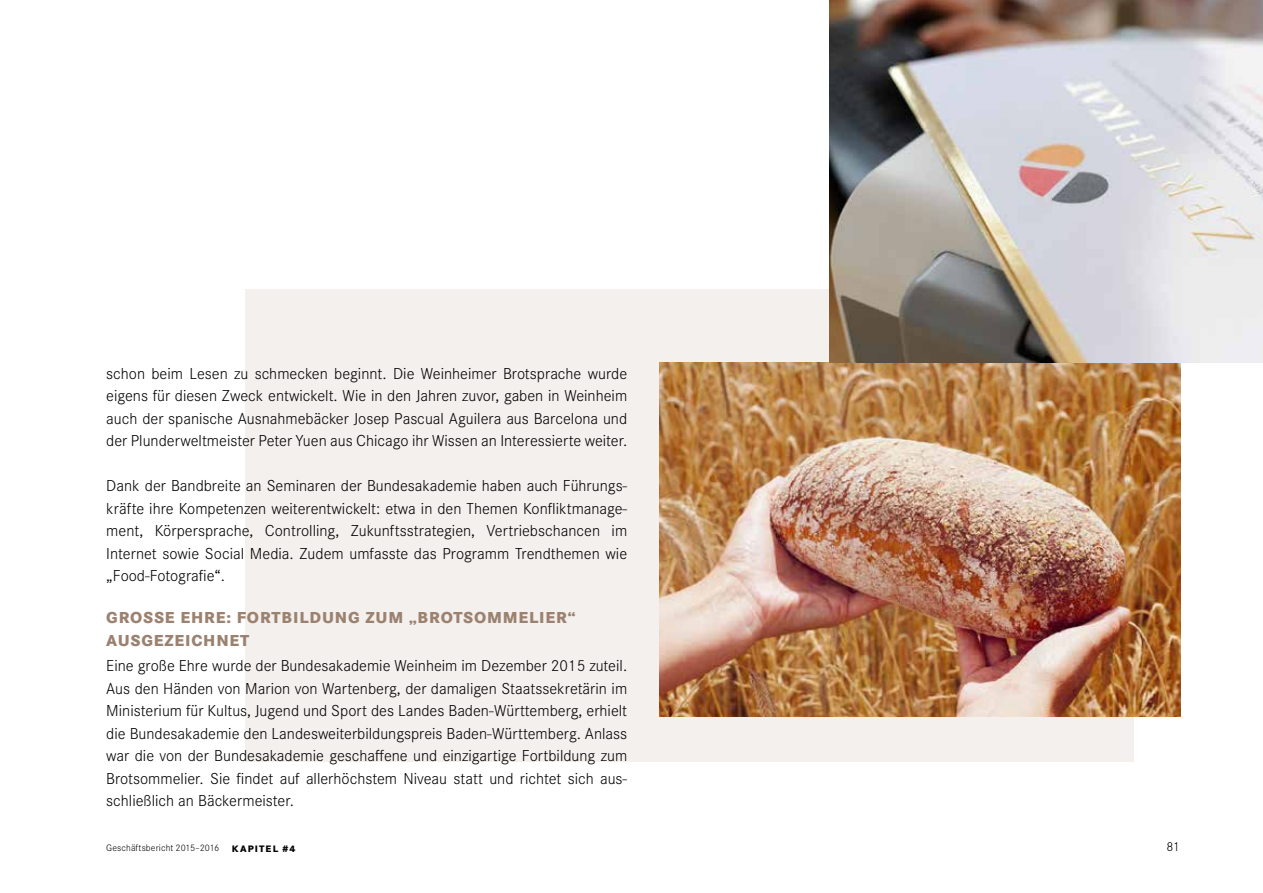
<style>
.page{position:relative;width:1263px;height:893px;background:#fff}
.page>*{position:absolute;margin:0;border:0;box-sizing:border-box;transform-origin:0 0}
.t1{font:300 16.5px/22.5px "Corporate S";color:#000;text-align:justify}
.t2{font:800 16.5px/22.5px "Corporate S";letter-spacing:.05em;color:#9b8270}
.t3{font:300 13.5px "Corporate S";color:#000}
.t4{font:300 9.75px "Corporate S";letter-spacing:.01em;color:#000}
.t5{font:800 9.75px "Corporate S";letter-spacing:.115em;color:#000}
</style>
<div class="page">
<div style="left:245px;top:289px;width:888px;height:472px;background:#f4f0ee"></div>
<img style="left:659px;top:363px;width:521px;height:353px">
<img style="left:829px;top:0;width:434px;height:363px">
<p class="t1" style="left:106px;top:362px;width:522px">schon beim Lesen zu schmecken beginnt. Die Weinheimer Brotsprache wurde eigens für diesen Zweck entwickelt. Wie in den Jahren zuvor, gaben in Weinheim auch der spanische Ausnahmebäcker Josep Pascual Aguilera aus Barcelona und der Plunderweltmeister Peter Yuen aus Chicago ihr Wissen an Interessierte weiter.</p>
<p class="t1" style="left:106px;top:475px;width:522px">Dank der Bandbreite an Seminaren der Bundesakademie haben auch Führungs&shy;kräfte ihre Kompetenzen weiterentwickelt: etwa in den Themen Konfliktmanage&shy;ment, Körpersprache, Controlling, Zukunftsstrategien, Vertriebschancen im Internet sowie Social Media. Zudem umfasste das Programm Trendthemen wie „Food-Fotografie“.</p>
<p class="t2" style="left:106px;top:607px;width:471px">GROSSE EHRE: FORTBILDUNG ZUM „BROTSOMMELIER“<br>AUSGEZEICHNET</p>
<p class="t1" style="left:106px;top:655px;width:522px">Eine große Ehre wurde der Bundesakademie Weinheim im Dezember 2015 zuteil.<br>Aus den Händen von Marion von Wartenberg, der damaligen Staatssekretärin im Ministerium für Kultus, Jugend und Sport des Landes Baden-Württemberg, erhielt die Bundesakademie den Landesweiterbildungspreis Baden-Württemberg. Anlass war die von der Bundesakademie geschaffene und einzigartige Fortbildung zum Brotsommelier. Sie findet auf allerhöchstem Niveau statt und richtet sich aus&shy;schließlich an Bäckermeister.</p>
<p class="t4" style="left:106px;top:842px;width:114px">Geschäftsbericht 2015–2016</p>
<p class="t5" style="left:232px;top:842px;width:65px">KAPITEL #4</p>
<p class="t3" style="left:1166px;top:839px;width:15px">81</p>
</div>
